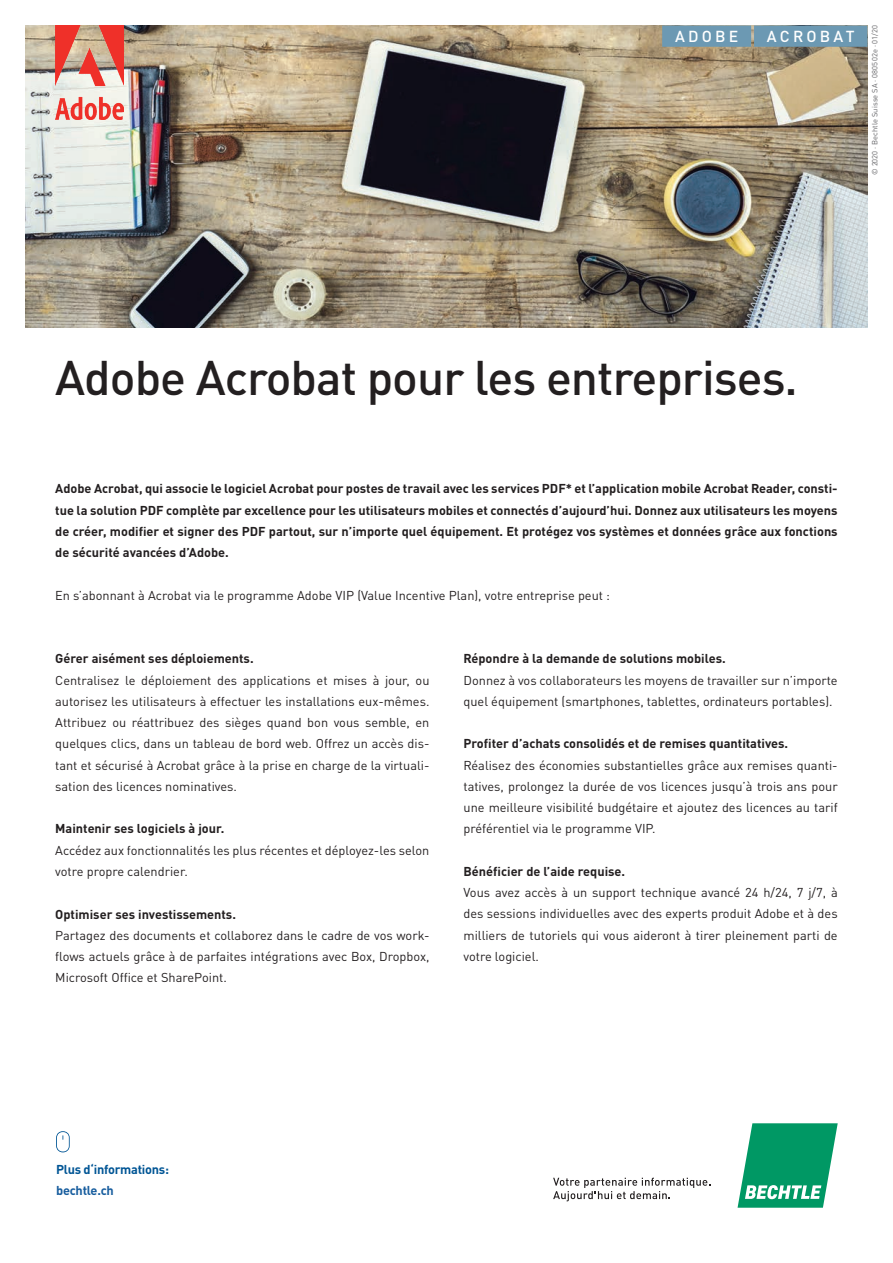
<style>
.page{position:relative;width:893px;height:1263px;background:#fff}
.page>*{position:absolute;margin:0;border:0;box-sizing:border-box;transform-origin:0 0}
.t1{font:500 48px "Bechtle DIN";letter-spacing:-.02em;color:#231f20}
.t2{font:500 15.75px "Bechtle DIN";letter-spacing:.21em;color:#fff}
.t3{font:12.75px/21.3px "Bechtle DIN";color:#231f20;text-align:justify}
.t4{font:700 12.75px/21.3px "Bechtle DIN";color:#231f20;text-align:justify}
.t5{font:700 12.75px "Bechtle DIN";letter-spacing:-.02em;color:#005595}
.t6{font:700 12.75px "Bechtle DIN";letter-spacing:-.02em;color:#175d9e}
.t7{font:7.5px "Bechtle DIN";letter-spacing:.02em;color:#636366}
</style>
<div class="page">
<svg style="left:25px;top:326px;width:843px;height:2px"></svg>
<img style="left:26px;top:26px;width:841px;height:301px">
<div style="left:754px;top:26px;width:113px;height:21px;background:#6c99b3"></div>
<div style="left:662px;top:26px;width:89px;height:21px;background:#6c99b3"></div>
<svg style="left:56px;top:1131px;width:14px;height:22px"></svg>
<img style="left:55px;top:26px;width:69px;height:94px">
<svg style="left:738px;top:1123px;width:100px;height:85px"></svg>
<svg style="left:553px;top:1178px;width:157px;height:23px"></svg>
<p class="t2" style="left:636px;top:24px;width:220px">GGF. RU RIZIERUNG 3</p>
<p class="t2" style="left:675px;top:24px;width:65px">ADOBE</p>
<p class="t2" style="left:767px;top:24px;width:89px">ACROBAT</p>
<p class="t7" style="left:869px;top:175px;width:151px;rotate:-90deg">© 2020 · Bechtle Suisse SA · 080502e · 01/20</p>
<h1 class="t1" style="left:55px;top:339px;width:744px">Adobe Acrobat pour les entreprises.</h1>
<p class="t4" style="left:55px;top:476px;width:784px">Adobe Acrobat, qui associe le logiciel Acrobat pour postes de travail avec les services PDF* et l’application mobile Acrobat Reader, consti&shy;tue la solution PDF complète par excellence pour les utilisateurs mobiles et connectés d’aujourd’hui. Donnez aux utilisateurs les moyens de créer, modifier et signer des PDF partout, sur n’importe quel équipement. Et protégez vos systèmes et données grâce aux fonctions de sécurité avancées d’Adobe.</p>
<p class="t3" style="left:55px;top:583px;width:556px">En s’abonnant à Acrobat via le programme Adobe VIP (Value Incentive Plan), votre entreprise peut :</p>
<p class="t4" style="left:55px;top:647px;width:200px">Gérer aisément ses déploiements.</p>
<p class="t3" style="left:55px;top:668px;width:376px">Centralisez le déploiement des applications et mises à jour, ou autorisez les utilisateurs à effectuer les installations eux-mêmes.<br>Attribuez ou réattribuez des sièges quand bon vous semble, en quelques clics, dans un tableau de bord web. Offrez un accès dis&shy;tant et sécurisé à Acrobat grâce à la prise en charge de la virtuali&shy;sation des licences nominatives.</p>
<p class="t4" style="left:55px;top:817px;width:171px">Maintenir ses logiciels à jour.</p>
<p class="t3" style="left:55px;top:838px;width:376px">Accédez aux fonctionnalités les plus récentes et déployez-les selon votre propre calendrier.</p>
<p class="t4" style="left:55px;top:902px;width:182px">Optimiser ses investissements.</p>
<p class="t3" style="left:55px;top:923px;width:376px">Partagez des documents et collaborez dans le cadre de vos work&shy;flows actuels grâce à de parfaites intégrations avec Box, Dropbox, Microsoft Office et SharePoint.</p>
<p class="t4" style="left:463px;top:646px;width:264px">Répondre à la demande de solutions mobiles.</p>
<p class="t3" style="left:463px;top:668px;width:376px">Donnez à vos collaborateurs les moyens de travailler sur n’importe quel équipement (smartphones, tablettes, ordinateurs portables).</p>
<p class="t4" style="left:463px;top:731px;width:326px">Profiter d’achats consolidés et de remises quantitatives.</p>
<p class="t3" style="left:463px;top:753px;width:376px">Réalisez des économies substantielles grâce aux remises quanti&shy;tatives, prolongez la durée de vos licences jusqu’à trois ans pour une meilleure visibilité budgétaire et ajoutez des licences au tarif préférentiel via le programme VIP.</p>
<p class="t4" style="left:463px;top:859px;width:163px">Bénéficier de l’aide requise.</p>
<p class="t3" style="left:463px;top:881px;width:376px">Vous avez accès à un support technique avancé 24 h/24, 7 j/7, à des sessions individuelles avec des experts produit Adobe et à des milliers de tutoriels qui vous aideront à tirer pleinement parti de votre logiciel.</p>
<p class="t5" style="left:56px;top:1158px;width:114px">Plus d‘ nfo mations:</p>
<p class="t6" style="left:56px;top:1180px;width:59px">bechtle.ch</p>
</div>
